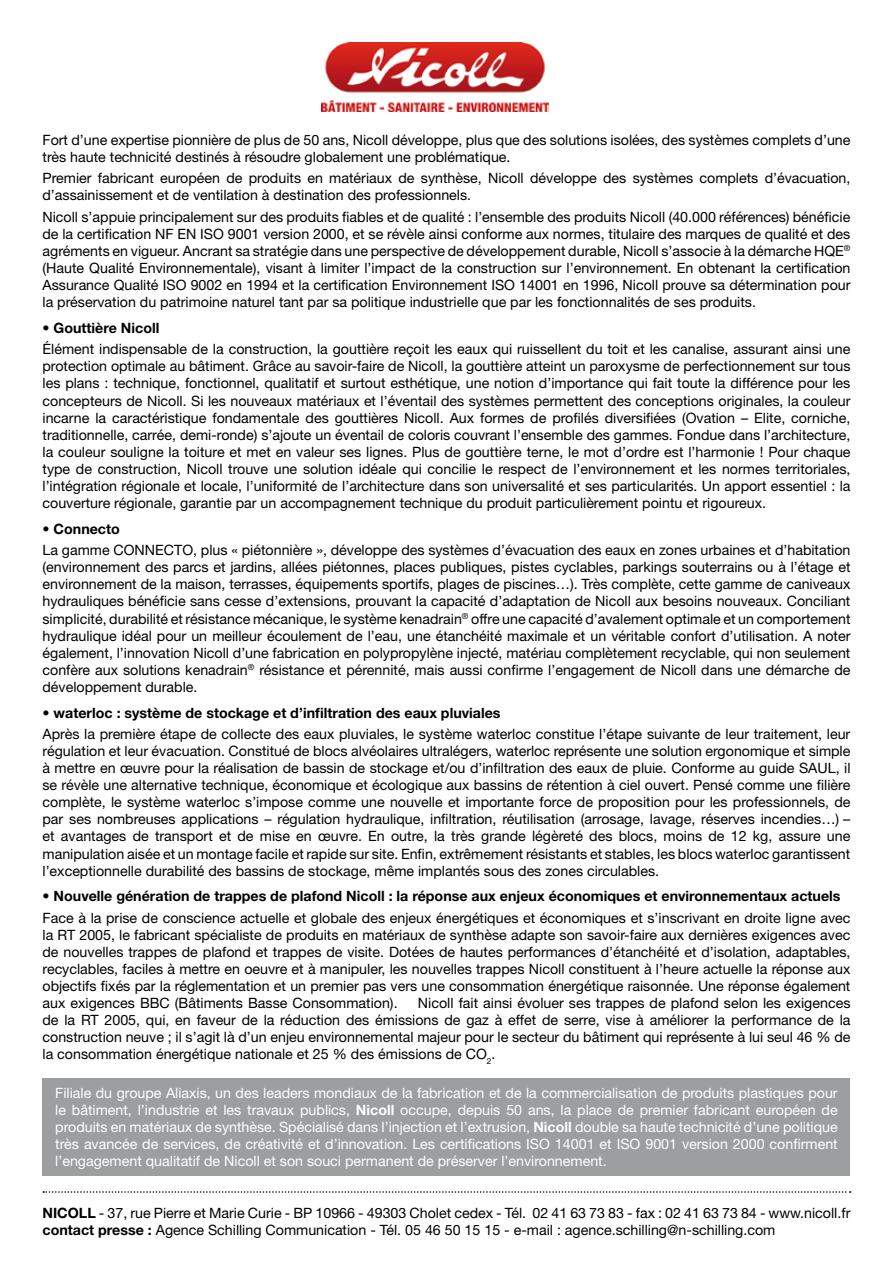
<style>
.page{position:relative;width:893px;height:1263px;background:#fff}
.page>*{position:absolute;margin:0;border:0;box-sizing:border-box;transform-origin:0 0}
.t1{font:14.25px/17.1px "Helvetica Neue LT Std";color:#000;text-align:justify}
.t2{font:14.25px/17.1px "Helvetica Neue LT Std";color:#fff;text-align:justify}
.t3{font:700 14.25px "Helvetica Neue LT Std";color:#000}
.s1{font-weight:700}
</style>
<div class="page">
<img style="left:322px;top:43px;width:226px;height:69px">
<div style="left:43px;top:1078px;width:807px;height:98px;background:#9c9e9f"></div>
<svg style="left:43px;top:1191px;width:808px;height:2px"></svg>
<p class="t1" style="left:43px;top:131px;width:809px">Fort d’une expertise pionnière de plus de 50 ans, Nicoll développe, plus que des solutions isolées, des systèmes complets d’une très haute technicité destinés à résoudre globalement une problématique.</p>
<p class="t1" style="left:43px;top:169px;width:809px">Premier fabricant européen de produits en matériaux de synthèse, Nicoll développe des systèmes complets d’évacuation, d’assainissement et de ventilation à destination des professionnels.</p>
<p class="t1" style="left:43px;top:208px;width:809px">Nicoll s’appuie principalement sur des produits fiables et de qualité : l’ensemble des produits Nicoll (40.000 références) bénéficie de la certification NF EN ISO 9001 version 2000, et se révèle ainsi conforme aux normes, titulaire des marques de qualité et des agréments en vigueur. Ancrant sa stratégie dans une perspective de développement durable, Nicoll s’associe à la démarche HQE<sup>® </sup>(Haute Qualité Environnementale), visant à limiter l’impact de la construction sur l’environnement. En obtenant la certification Assurance Qualité ISO 9002 en 1994 et la certification Environnement ISO 14001 en 1996, Nicoll prouve sa détermination pour la préservation du patrimoine naturel tant par sa politique industrielle que par les fonctionnalités de ses produits.</p>
<p class="t3" style="left:43px;top:319px;width:118px">• Gouttière Nicoll</p>
<p class="t1" style="left:43px;top:340px;width:810px">Élément indispensable de la construction, la gouttière reçoit les eaux qui ruissellent du toit et les canalise, assurant ainsi une protection optimale au bâtiment. Grâce au savoir-faire de Nicoll, la gouttière atteint un paroxysme de perfectionnement sur tous les plans : technique, fonctionnel, qualitatif et surtout esthétique, une notion d’importance qui fait toute la différence pour les concepteurs de Nicoll. Si les nouveaux matériaux et l’éventail des systèmes permettent des conceptions originales, la couleur incarne la caractéristique fondamentale des gouttières Nicoll. Aux formes de profilés diversifiées (Ovation – Elite, corniche, traditionnelle, carrée, demi-ronde) s’ajoute un éventail de coloris couvrant l’ensemble des gammes. Fondue dans l’architecture, la couleur souligne la toiture et met en valeur ses lignes. Plus de gouttière terne, le mot d’ordre est l’harmonie ! Pour chaque type de construction, Nicoll trouve une solution idéale qui concilie le respect de l’environnement et les normes territoriales, l’intégration régionale et locale, l’uniformité de l’architecture dans son universalité et ses particularités. Un apport essentiel : la couverture régionale, garantie par un accompagnement technique du produit particulièrement pointu et rigoureux.</p>
<p class="t3" style="left:43px;top:520px;width:79px">• Connecto</p>
<p class="t1" style="left:43px;top:541px;width:809px">La gamme CONNECTO, plus « piétonnière », développe des systèmes d’évacuation des eaux en zones urbaines et d’habitation (environnement des parcs et jardins, allées piétonnes, places publiques, pistes cyclables, parkings souterrains ou à l’étage et environnement de la maison, terrasses, équipements sportifs, plages de piscines…). Très complète, cette gamme de caniveaux hydrauliques bénéficie sans cesse d’extensions, prouvant la capacité d’adaptation de Nicoll aux besoins nouveaux. Conciliant simplicité, durabilité et résistance mécanique, le système kenadrain<sup>®</sup> offre une capacité d’avalement optimale et un comportement hydraulique idéal pour un meilleur écoulement de l’eau, une étanchéité maximale et un véritable confort d’utilisation. A noter également, l’innovation Nicoll d’une fabrication en polypropylène injecté, matériau complètement recyclable, qui non seulement confère aux solutions kenadrain<sup>®</sup> résistance et pérennité, mais aussi confirme l’engagement de Nicoll dans une démarche de développement durable.</p>
<p class="t3" style="left:43px;top:704px;width:460px">• waterloc : système de stockage et d’infiltration des eaux pluviales</p>
<p class="t1" style="left:43px;top:725px;width:809px">Après la première étape de collecte des eaux pluviales, le système waterloc constitue l’étape suivante de leur traitement, leur régulation et leur évacuation. Constitué de blocs alvéolaires ultralégers, waterloc représente une solution ergonomique et simple à mettre en œuvre pour la réalisation de bassin de stockage et/ou d’infiltration des eaux de pluie. Conforme au guide SAUL, il se révèle une alternative technique, économique et écologique aux bassins de rétention à ciel ouvert. Pensé comme une filière complète, le système waterloc s’impose comme une nouvelle et importante force de proposition pour les professionnels, de par ses nombreuses applications – régulation hydraulique, infiltration, réutilisation (arrosage, lavage, réserves incendies…) – et avantages de transport et de mise en œuvre. En outre, la très grande légèreté des blocs, moins de 12 kg, assure une manipulation aisée et un montage facile et rapide sur site. Enfin, extrêmement résistants et stables, les blocs waterloc garantissent l’exceptionnelle durabilité des bassins de stockage, même implantés sous des zones circulables.</p>
<p class="t3" style="left:43px;top:887px;width:799px">• Nouvelle génération de trappes de plafond Nicoll : la réponse aux enjeux économiques et environnementaux actuels</p>
<p class="t1" style="left:43px;top:909px;width:809px">Face à la prise de conscience actuelle et globale des enjeux énergétiques et économiques et s’inscrivant en droite ligne avec la RT 2005, le fabricant spécialiste de produits en matériaux de synthèse adapte son savoir-faire aux dernières exigences avec de nouvelles trappes de plafond et trappes de visite. Dotées de hautes performances d’étanchéité et d’isolation, adaptables, recyclables, faciles à mettre en oeuvre et à manipuler, les nouvelles trappes Nicoll constituent à l’heure actuelle la réponse aux objectifs fixés par la réglementation et un premier pas vers une consommation énergétique raisonnée. Une réponse également aux exigences BBC (Bâtiments Basse Consommation).</p>
<p class="t1" style="left:43px;top:994px;width:809px;text-indent:375px">Nicoll fait ainsi évoluer ses trappes de plafond selon les exigences de la RT 2005, qui, en faveur de la réduction des émissions de gaz à effet de serre, vise à améliorer la performance de la construction neuve ; il s’agit là d’un enjeu environnemental majeur pour le secteur du bâtiment qui représente à lui seul 46 % de la consommation énergétique nationale et 25 % des émissions de CO<sub>2</sub>.</p>
<p class="t2" style="left:55px;top:1084px;width:784px">Filiale du groupe Aliaxis, un des leaders mondiaux de la fabrication et de la commercialisation de produits plastiques pour le bâtiment, l’industrie et les travaux publics, <span class="s1">Nicoll</span> occupe, depuis 50 ans, la place de premier fabricant européen de produits en matériaux de synthèse. Spécialisé dans l’injection et l’extrusion, <span class="s1">Nicoll</span> double sa haute technicité d’une politique très avancée de services, de créativité et d’innovation. Les certifications ISO 14001 et ISO 9001 version 2000 confirment l’engagement qualitatif de Nicoll et son souci permanent de préserver l’environnement.</p>
<p class="t3" style="left:43px;top:1204px;width:20px">Nicoll</p>
<p class="t1" style="left:43px;top:1204px;width:809px;text-indent:56px">- 37, rue Pierre et Marie Curie - BP 10966 - 49303 Cholet cedex - Tél. 02 41 63 73 83 - fax : 02 41 63 73 84 - www.nicoll.fr <span class="s1">contact presse :</span> Agence Schilling Communication - Tél. 05 46 50 15 15 - e-mail : agence.schilling@n-schilling.com</p>
</div>
